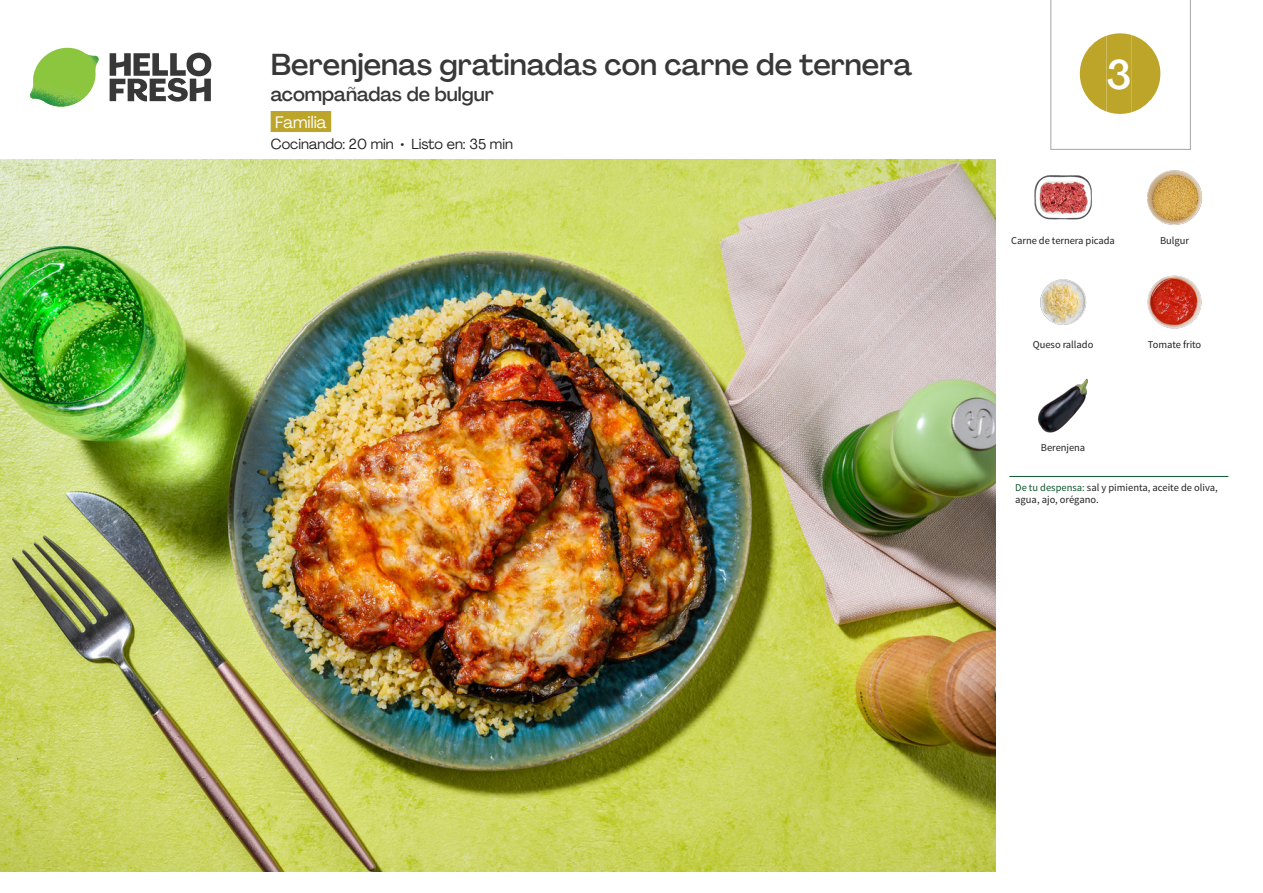
<style>
.page{position:relative;width:1263px;height:893px;background:#fff}
.page>*{position:absolute;margin:0;border:0;box-sizing:border-box;transform-origin:0 0}
._24_Recipe_Nr_Bag{font:500 40.5px "Agrandir";color:#fff}
._15_Titel_UK{font:500 30px "Agrandir";color:#383839}
._15_Titel_UK-2{font:500 19.5px "Agrandir";color:#383839}
._02_Box_Type{font:16.5px "Agrandir";color:#fff}
._02_Box_Type-2{font:14.25px "Agrandir";color:#231f20}
._18_FRONT_ingredients_UK{font:10.5px/12px "Source Sans Pro";letter-spacing:-.005em;color:#231f20}
.s1{color:#0e572c}
</style>
<div class="page">
<svg style="left:110px;top:53px;width:101px;height:49px"></svg>
<img style="left:30px;top:48px;width:69px;height:59px">
<img style="left:0;top:159px;width:995px;height:713px">
<div style="left:271px;top:111px;width:60px;height:21px;background:#bda529"></div>
<img style="left:1034px;top:175px;width:58px;height:45px">
<img style="left:1147px;top:170px;width:55px;height:55px">
<img style="left:1147px;top:275px;width:55px;height:54px">
<img style="left:1040px;top:279px;width:47px;height:46px">
<img style="left:1038px;top:378px;width:50px;height:55px">
<hr style="left:1009px;top:476px;width:219px;height:1px;background:#0e572c">
<svg style="left:1050px;top:0;width:141px;height:150px"></svg>
<p class="_15_Titel_UK" style="left:271px;top:46px;width:643px">Berenjenas gratinadas con carne de ternera</p>
<p class="_15_Titel_UK-2" style="left:271px;top:82px;width:225px">acompañadas de bulgur</p>
<p class="_02_Box_Type" style="left:275px;top:112px;width:53px">Familia</p>
<p class="_02_Box_Type-2" style="left:271px;top:135px;width:244px">Cocinando: 20 min • Listo en: 35 min</p>
<p class="_24_Recipe_Nr_Bag" style="left:1106px;top:50px;width:26px">3</p>
<p class="_18_FRONT_ingredients_UK" style="left:1011px;top:235px;width:105px">Carne de ternera picada</p>
<p class="_18_FRONT_ingredients_UK" style="left:1160px;top:235px;width:30px">Bulgur</p>
<p class="_18_FRONT_ingredients_UK" style="left:1033px;top:339px;width:62px">Queso rallado</p>
<p class="_18_FRONT_ingredients_UK" style="left:1148px;top:339px;width:55px">Tomate frito</p>
<p class="_18_FRONT_ingredients_UK" style="left:1041px;top:441px;width:46px">Berenjena</p>
<p class="_18_FRONT_ingredients_UK" style="left:1015px;top:481px;width:204px"><span class="s1">De tu despensa:</span> sal y pimienta, aceite de oliva, agua, ajo, orégano.</p>
</div>
